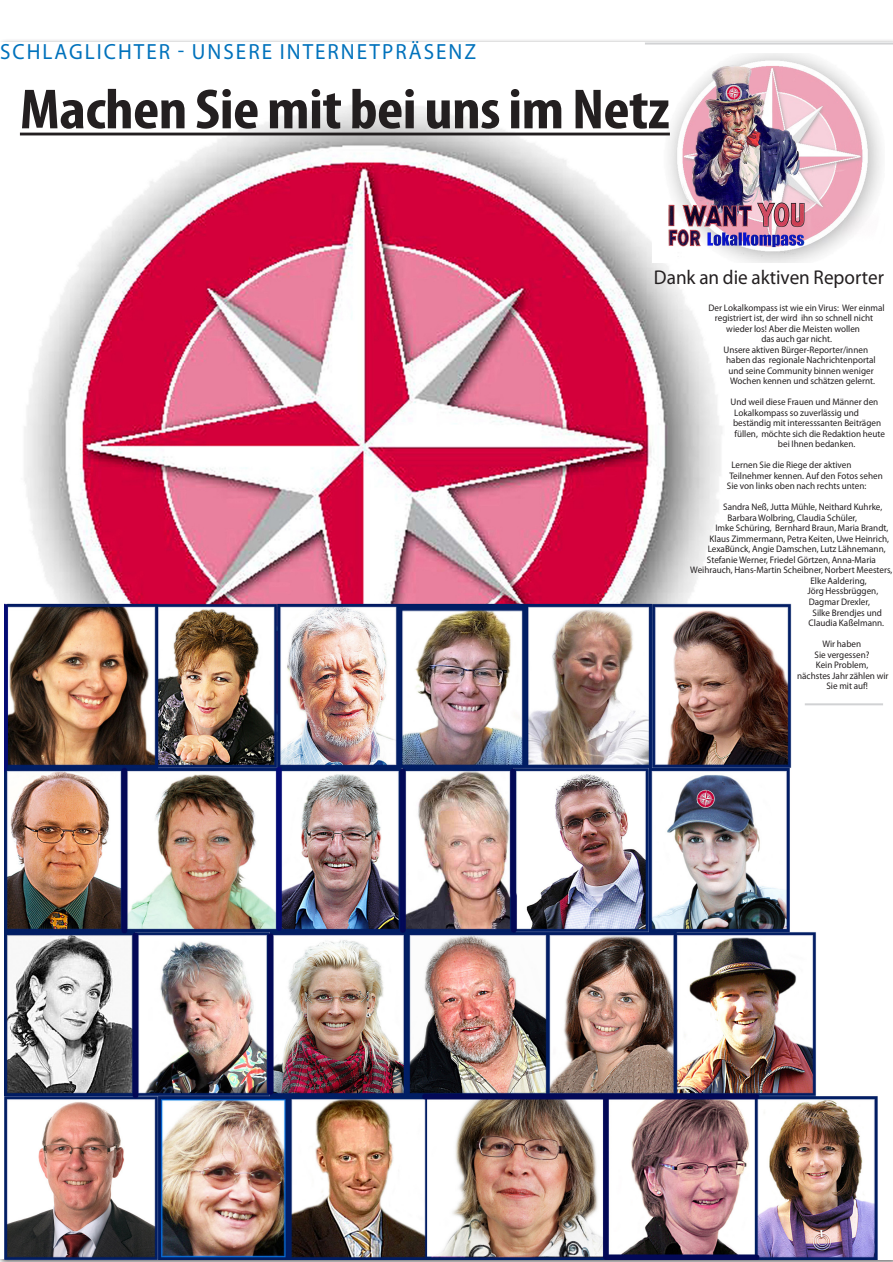
<style>
.page{position:relative;width:893px;height:1262px;background:#fff}
.page>*{position:absolute;margin:0;border:0;box-sizing:border-box;transform-origin:0 0}
._01_50_Pt__Aufmacher{font:700 condensed 57px "Myriad Pro";letter-spacing:-.01em;color:#231f20;scale:1.1 1}
._08_Rubrikenkopf_Son{font:22px "Myriad Pro";letter-spacing:.095em;color:#0072bc;scale:.96 1}
._03_20_Solobild_Über{font:20px "Myriad Pro";color:#231f20;scale:.96 1}
._03_Bildtext_normal{font:9.5px "Myriad Pro";color:#231f20;scale:.96 1}
</style>
<div class="page">
<img style="left:4px;top:105px;width:879px;height:1154px">
<img style="left:652px;top:53px;width:231px;height:210px">
<hr style="left:645px;top:43px;width:248px;height:2px;background:#d1d2d4">
<hr style="left:805px;top:703px;width:78px;height:2px;background:#d1d2d4">
<hr style="left:20px;top:133px;width:650px;height:2px;background:#231f20">
<p class="_08_Rubrikenkopf_Son" style="left:0;top:38px;width:497px">SCHLAGLICHTER - UNSERE INTERNETPRÄSENZ</p>
<p class="_01_50_Pt__Aufmacher" style="left:20px;top:74px;width:592px">Machen Sie mit bei uns im Netz</p>
<p class="_03_20_Solobild_Über" style="left:654px;top:265px;width:241px">Dank an die aktiven Reporter</p>
<p class="_03_Bildtext_normal" style="left:708px;top:302px;width:185px">Der Lokalkompass ist wie ein Virus: Wer einmal</p>
<p class="_03_Bildtext_normal" style="left:715px;top:312px;width:166px">registriert ist, der wird ihn so schnell nicht</p>
<p class="_03_Bildtext_normal" style="left:726px;top:323px;width:141px">wieder los! Aber die Meisten wollen</p>
<p class="_03_Bildtext_normal" style="left:761px;top:333px;width:75px">das auch gar nicht.</p>
<p class="_03_Bildtext_normal" style="left:723px;top:344px;width:152px">Unsere aktiven Bürger-Reporter/innen</p>
<p class="_03_Bildtext_normal" style="left:726px;top:354px;width:157px">haben das regionale Nachrichtenportal</p>
<p class="_03_Bildtext_normal" style="left:728px;top:365px;width:153px">und seine Community binnen weniger</p>
<p class="_03_Bildtext_normal" style="left:730px;top:375px;width:152px">Wochen kennen und schätzen gelernt.</p>
<p class="_03_Bildtext_normal" style="left:731px;top:396px;width:155px">Und weil diese Frauen und Männer den</p>
<p class="_03_Bildtext_normal" style="left:734px;top:407px;width:131px">Lokalkompass so zuverlässig und</p>
<p class="_03_Bildtext_normal" style="left:733px;top:417px;width:156px">beständig mit interesssanten Beiträgen</p>
<p class="_03_Bildtext_normal" style="left:734px;top:428px;width:158px">füllen, möchte sich die Redaktion heute</p>
<p class="_03_Bildtext_normal" style="left:778px;top:438px;width:82px">bei Ihnen bedanken.</p>
<p class="_03_Bildtext_normal" style="left:731px;top:459px;width:127px">Lernen Sie die Riege der aktiven</p>
<p class="_03_Bildtext_normal" style="left:729px;top:470px;width:161px">Teilnehmer kennen. Auf den Fotos sehen</p>
<p class="_03_Bildtext_normal" style="left:727px;top:480px;width:147px">Sie von links oben nach rechts unten:</p>
<p class="_03_Bildtext_normal" style="left:723px;top:501px;width:167px">Sandra Neß, Jutta Mühle, Neithard Kuhrke,</p>
<p class="_03_Bildtext_normal" style="left:728px;top:512px;width:136px">Barbara Wolbring, Claudia Schüler,</p>
<p class="_03_Bildtext_normal" style="left:715px;top:522px;width:182px">Imke Schüring, Bernhard Braun, Maria Brandt,</p>
<p class="_03_Bildtext_normal" style="left:709px;top:533px;width:189px">Klaus Zimmermann, Petra Keiten, Uwe Heinrich,</p>
<p class="_03_Bildtext_normal" style="left:708px;top:543px;width:187px">LexaBünck, Angie Damschen, Lutz Lähnemann,</p>
<p class="_03_Bildtext_normal" style="left:707px;top:554px;width:178px">Stefanie Werner, Friedel Görtzen, Anna-Maria</p>
<p class="_03_Bildtext_normal" style="left:690px;top:564px;width:212px">Weihrauch, Hans-Martin Scheibner, Norbert Meesters,</p>
<p class="_03_Bildtext_normal" style="left:810px;top:575px;width:60px">Elke Aaldering,</p>
<p class="_03_Bildtext_normal" style="left:807px;top:585px;width:75px">Jörg Hessbrüggen,</p>
<p class="_03_Bildtext_normal" style="left:809px;top:596px;width:65px">Dagmar Drexler,</p>
<p class="_03_Bildtext_normal" style="left:812px;top:606px;width:74px">Silke Brendjes und</p>
<p class="_03_Bildtext_normal" style="left:809px;top:617px;width:80px">Claudia Kaßelmann.</p>
<p class="_03_Bildtext_normal" style="left:822px;top:638px;width:42px">Wir haben</p>
<p class="_03_Bildtext_normal" style="left:814px;top:648px;width:59px">Sie vergessen?</p>
<p class="_03_Bildtext_normal" style="left:816px;top:659px;width:56px">Kein Problem,</p>
<p class="_03_Bildtext_normal" style="left:797px;top:669px;width:97px">nächstes Jahr zählen wir</p>
<p class="_03_Bildtext_normal" style="left:826px;top:680px;width:45px">Sie mit auf!</p>
</div>
